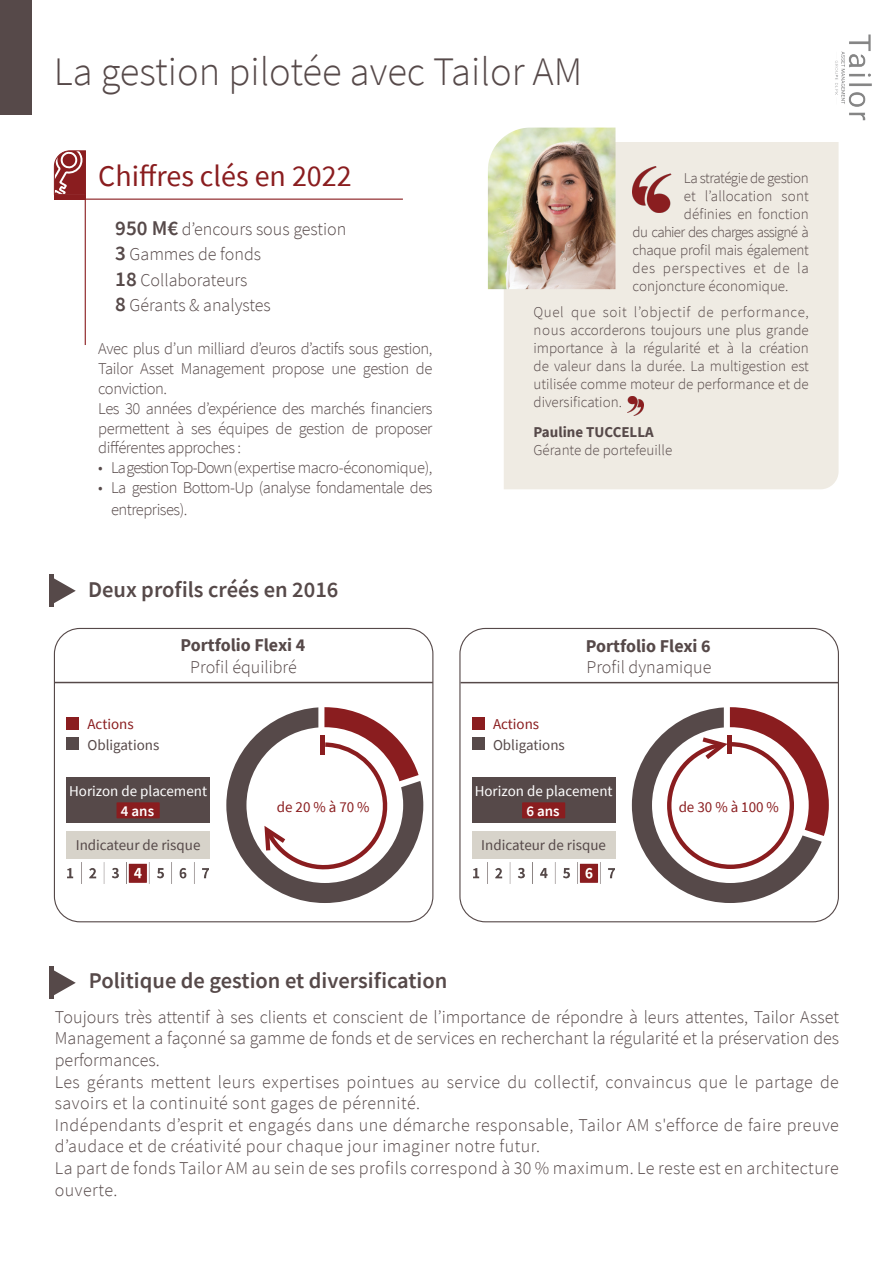
<style>
.page{position:relative;width:893px;height:1263px;background:#fff}
.page>*{position:absolute;margin:0;border:0;box-sizing:border-box;transform-origin:0 0}
.Titre_1{font:300 40.5px "Source Sans Pro";color:#564949}
.Titre_clé{font:30px "Source Sans Pro";color:#8a1d1f}
.Soust-titre{font:600 22.5px "Source Sans Pro";color:#564949}
.Style_de_paragraphe_1{font:600 22.5px "Source Sans Pro";color:#564949}
.Style_de_paragraphe_1-2{font:300 18px/21.6px "Source Sans Pro";letter-spacing:.025em;color:#564949}
.chiffre_clés{font:300 18px "Source Sans Pro";color:#564949}
.Style_de_paragraphe_1-3{font:700 18px "Source Sans Pro";color:#564949}
.Style_de_paragraphe_1-4{font:300 18px "Source Sans Pro";color:#564949}
.Style_de_paragraphe_1-5{font:300 16.5px/19.8px "Source Sans Pro";letter-spacing:-.025em;color:#564949;text-align:justify}
.Style_de_paragraphe_1-6{font:300 15px/18px "Source Sans Pro";color:#564949;text-align:justify}
.Style_de_paragraphe_1-7{font:15px/18px "Source Sans Pro";color:#fff}
.Style_de_paragraphe_1-8{font:15px "Source Sans Pro";color:#564949}
.Style_de_paragraphe_1-9{font:300 15px "Source Sans Pro";letter-spacing:-.05em;color:#564949}
.Style_de_paragraphe_1-10{font:300 15px "Source Sans Pro";letter-spacing:-.02em;color:#564949}
.Légende_graph{font:15px "Source Sans Pro";color:#564949}
.Style_de_paragraphe_1-11{font:300 15px "Source Sans Pro";letter-spacing:.04em;color:#564949}
.Style_de_paragraphe_1-12{font:300 15px "Source Sans Pro";letter-spacing:-.03em;color:#564949}
.Légende_graph_ROUGE{font:15px "Source Sans Pro";color:#8a1d1f}
.Style_de_paragraphe_1-13{font:700 15px "Source Sans Pro";color:#564949}
.Légende_graph-2{font:15px "Source Sans Pro";color:#8a1d1f}
.t1{font:600 15px "Source Sans Pro";color:#fff}
.s1{font-weight:600;font-size:21px}
.s2{font-weight:600}
</style>
<div class="page">
<div style="left:504px;top:142px;width:335px;height:347px;background:#efebe3"></div>
<img style="left:488px;top:128px;width:127px;height:161px">
<img style="left:633px;top:166px;width:38px;height:46px">
<img style="left:628px;top:396px;width:16px;height:20px">
<svg style="left:54px;top:578px;width:22px;height:25px"></svg>
<svg style="left:54px;top:970px;width:22px;height:25px"></svg>
<div style="left:54px;top:628px;width:379px;height:294px;border:1px solid #564949;border-radius:26px"></div>
<div style="left:459px;top:628px;width:380px;height:294px;border:1px solid #564949;border-radius:26px"></div>
<div style="left:66px;top:777px;width:144px;height:45px;background:#564949"></div>
<div style="left:472px;top:777px;width:143px;height:45px;background:#564949"></div>
<div style="left:66px;top:831px;width:144px;height:27px;background:#d7d3ca"></div>
<div style="left:472px;top:831px;width:143px;height:27px;background:#d7d3ca"></div>
<svg style="left:226px;top:707px;width:197px;height:196px"></svg>
<svg style="left:632px;top:707px;width:197px;height:196px"></svg>
<hr style="left:727px;top:735px;width:4px;height:19px;background:#8a1d1f">
<div style="left:66px;top:717px;width:13px;height:12px;background:#8a1d1f"></div>
<div style="left:472px;top:717px;width:12px;height:12px;background:#8a1d1f"></div>
<div style="left:66px;top:737px;width:13px;height:13px;background:#564949"></div>
<div style="left:472px;top:737px;width:12px;height:13px;background:#564949"></div>
<hr style="left:55px;top:682px;width:378px;height:1px;background:#564949">
<hr style="left:460px;top:682px;width:378px;height:1px;background:#564949">
<img style="left:67px;top:862px;width:142px;height:21px">
<img style="left:473px;top:862px;width:141px;height:21px">
<div style="left:117px;top:802px;width:43px;height:16px;background:#8a1d1f"></div>
<div style="left:522px;top:802px;width:43px;height:16px;background:#8a1d1f"></div>
<hr style="left:85px;top:199px;width:318px;height:1px;background:#8a1d1f">
<hr style="left:85px;top:194px;width:1px;height:151px;background:#8a1d1f">
<div style="left:0;top:0;width:32px;height:115px;background:#564949"></div>
<img style="left:835px;top:34px;width:37px;height:87px">
<svg style="left:54px;top:150px;width:32px;height:45px"></svg>
<div style="left:49px;top:574px;width:5px;height:33px;background:#564949"></div>
<div style="left:49px;top:966px;width:5px;height:33px;background:#564949"></div>
<div style="left:54px;top:195px;width:32px;height:5px;background:#8a1d1f"></div>
<p class="Titre_1" style="left:54px;top:47px;width:530px">La gestion pilotée avec Tailor AM</p>
<p class="Titre_clé" style="left:98px;top:157px;width:255px">Chiffres clés en 2022</p>
<p class="chiffre_clés" style="left:115px;top:218px;width:233px"><span class="s1">950 M€</span> d’encours sous gestion</p>
<p class="chiffre_clés" style="left:115px;top:243px;width:147px"><span class="s1">3</span> Gammes de fonds</p>
<p class="chiffre_clés" style="left:115px;top:269px;width:134px"><span class="s1">18</span> Collaborateurs</p>
<p class="chiffre_clés" style="left:115px;top:294px;width:157px"><span class="s1">8</span> Gérants &amp; analystes</p>
<p class="Style_de_paragraphe_1-5" style="left:98px;top:339px;width:336px">Avec plus d’un milliard d’euros d’actifs sous gestion, Tailor Asset Management propose une gestion de conviction.</p>
<p class="Style_de_paragraphe_1-5" style="left:98px;top:398px;width:336px">Les 30 années d’expérience des marchés financiers permettent à ses équipes de gestion de proposer différentes approches :</p>
<p class="Style_de_paragraphe_1-5" style="left:98px;top:458px;width:336px">• La gestion Top-Down (expertise macro-économique),</p>
<p class="Style_de_paragraphe_1-5" style="left:111px;top:477px;width:323px;line-height:21.6px;text-indent:-13px">• La gestion Bottom-Up (analyse fondamentale des entreprises).</p>
<p class="Style_de_paragraphe_1" style="left:88px;top:574px;width:252px">Deux profils créés en 2016</p>
<p class="Style_de_paragraphe_1-3" style="left:180px;top:633px;width:126px">Portfolio Flexi 4</p>
<p class="Style_de_paragraphe_1-4" style="left:190px;top:656px;width:108px">Profil équilibré</p>
<p class="Style_de_paragraphe_1-12" style="left:684px;top:169px;width:126px">La stratégie de gestion</p>
<p class="Style_de_paragraphe_1-6" style="left:684px;top:187px;width:126px">et l’allocation sont</p>
<p class="Style_de_paragraphe_1-6" style="left:684px;top:205px;width:126px">définies en fonction</p>
<p class="Style_de_paragraphe_1-9" style="left:632px;top:223px;width:178px">du cahier des charges assigné à</p>
<p class="Style_de_paragraphe_1-10" style="left:632px;top:241px;width:178px">chaque profil mais également</p>
<p class="Style_de_paragraphe_1-11" style="left:632px;top:259px;width:178px">des perspectives et de la</p>
<p class="Style_de_paragraphe_1-6" style="left:632px;top:277px;width:157px">conjoncture économique.</p>
<p class="Style_de_paragraphe_1-6" style="left:533px;top:303px;width:277px">Quel que soit l’objectif de performance, nous accorderons toujours une plus grande importance à la régularité et à la création de valeur dans la durée. La multigestion est utilisée comme moteur de performance et de diversification.</p>
<p class="Style_de_paragraphe_1-13" style="left:533px;top:421px;width:122px">Pauline TUCCELLA</p>
<p class="Style_de_paragraphe_1-6" style="left:533px;top:441px;width:140px">Gérante de portefeuille</p>
<p class="Style_de_paragraphe_1-3" style="left:586px;top:633px;width:126px">Portfolio Flexi 6</p>
<p class="Style_de_paragraphe_1-4" style="left:586px;top:656px;width:126px">Profil dynamique</p>
<p class="Légende_graph-2" style="left:87px;top:714px;width:48px">Actions</p>
<p class="Légende_graph-2" style="left:493px;top:714px;width:48px">Actions</p>
<p class="Légende_graph" style="left:87px;top:735px;width:73px">Obligations</p>
<p class="Légende_graph" style="left:493px;top:735px;width:73px">Obligations</p>
<p class="Style_de_paragraphe_1-7" style="left:69px;top:782px;width:139px">Horizon de placement</p>
<p class="Style_de_paragraphe_1-7" style="left:539px;top:782px;width:75px;text-indent:-65px">Horizon de placement <span class="s2">ans</span></p>
<p class="Style_de_paragraphe_1-8" style="left:76px;top:836px;width:126px">Indicateur de risque</p>
<p class="Style_de_paragraphe_1-8" style="left:481px;top:836px;width:126px">Indicateur de risque</p>
<p class="t1" style="left:121px;top:801px;width:35px">4 ans</p>
<p class="Légende_graph_ROUGE" style="left:277px;top:797px;width:94px">de 20 % à 70 %</p>
<p class="t1" style="left:526px;top:801px;width:35px">6 ans</p>
<p class="Légende_graph_ROUGE" style="left:679px;top:797px;width:102px">de 30 % à 100 %</p>
<p class="Soust-titre" style="left:89px;top:966px;width:360px">Politique de gestion et diversification</p>
<p class="Style_de_paragraphe_1-2" style="left:55px;top:1006px;width:786px;text-align:justify">Toujours très attentif à ses clients et conscient de l’importance de répondre à leurs attentes, Tailor Asset Management a façonné sa gamme de fonds et de services en recherchant la régularité et la préservation des performances.</p>
<p class="Style_de_paragraphe_1-2" style="left:55px;top:1071px;width:786px">Les gérants mettent leurs expertises pointues au service du collectif, convaincus que le partage de savoirs et la continuité sont gages de pérennité.</p>
<p class="Style_de_paragraphe_1-2" style="left:55px;top:1114px;width:786px">Indépendants d’esprit et engagés dans une démarche responsable, Tailor AM s'efforce de faire preuve d’audace et de créativité pour chaque jour imaginer notre futur.</p>
<p class="Style_de_paragraphe_1-2" style="left:55px;top:1157px;width:786px">La part de fonds Tailor AM au sein de ses profils correspond à 30 % maximum. Le reste est en architecture ouverte.</p>
</div>
